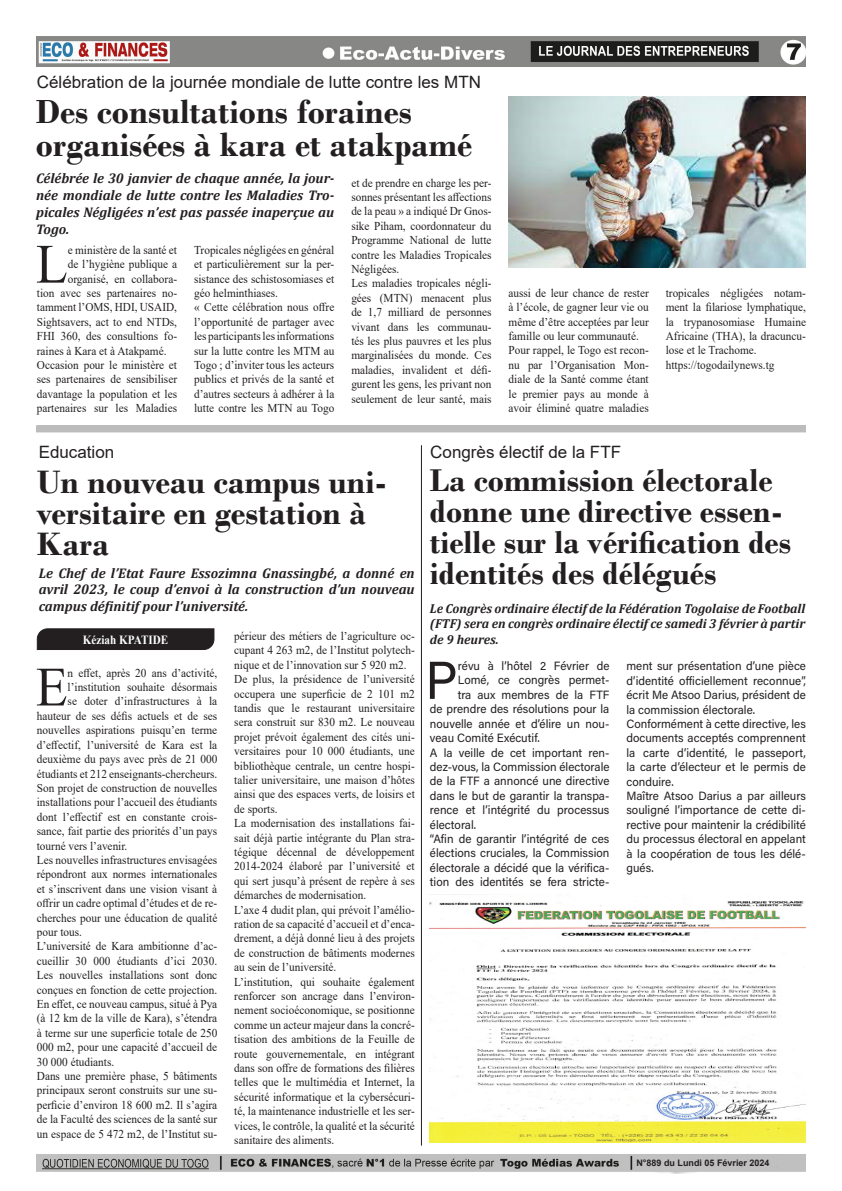
<style>
.page{position:relative;width:842px;height:1191px;background:#fff}
.page>*{position:absolute;margin:0;border:0;box-sizing:border-box;transform-origin:0 0}
.t1{font:55.5px "Times New Roman";color:#231f20;scale:.94 1}
.t2{font:53.4px "Acumin Variable Concept";color:#231f20}
.t3{font:700 35px "Bodoni";color:#231f20}
.t4{font:700 34px/31px "Bodoni";color:#231f20}
.t5{font:700 33px/31px "Bodoni";color:#231f20}
.t6{font:17px "Arial";color:#231f20}
.t7{font:italic 700 14px/16.8px "Cambria";color:#231f20;text-align:justify}
.t8{font:italic 700 13px/15.6px "Cambria";color:#231f20;text-align:justify}
.t9{font:700 12.5px "Times New Roman";color:#fff;scale:.89 1}
.t10{font:12px/14.4px "Times New Roman";color:#231f20;text-align:justify;scale:.94 1}
.t11{font:12px/14.4px "Acumin Variable Concept";color:#231f20;text-align:justify}
.t12{font:700 9px "Arial";color:#231f20}
</style>
<div class="page">
<img style="left:36px;top:1155px;width:770px;height:18px">
<img style="left:36px;top:36px;width:770px;height:31px">
<svg style="left:36px;top:628px;width:179px;height:22px;background:#2a2627"></svg>
<div style="left:36px;top:426px;width:769px;height:6px;background:#bdbcbc"></div>
<img style="left:508px;top:96px;width:298px;height:172px">
<img style="left:430px;top:894px;width:375px;height:248px">
<hr style="left:421px;top:445px;width:1px;height:700px;background:#231f20">
<p class="t6" style="left:37px;top:70px;width:446px">Célébration de la journée mondiale de lutte contre les MTN</p>
<p class="t3" style="left:36px;top:91px;width:378px">Des consultations foraines</p>
<p class="t3" style="left:36px;top:124px;width:438px">organisées à kara et atakpamé</p>
<p class="t7" style="left:36px;top:169px;width:300px">Célébrée le 30 janvier de chaque année, la jour&shy;née mondiale de lutte contre les Maladies Tro&shy;picales Négligées n’est pas passée inaperçue au Togo.</p>
<p class="t1" style="left:36px;top:225px;width:35px">L</p>
<p class="t10" style="left:68px;top:242px;width:118px">e ministère de la santé et</p>
<p class="t10" style="left:68px;top:257px;width:118px">de l’hygiène publique a</p>
<p class="t10" style="left:68px;top:271px;width:118px">organisé, en collabora-</p>
<p class="t10" style="left:37px;top:285px;width:151px">tion avec ses partenaires no-</p>
<p class="t10" style="left:37px;top:300px;width:151px">tamment l’OMS, HDI, USAID,</p>
<p class="t10" style="left:37px;top:314px;width:151px">Sightsavers, act to end NTDs,</p>
<p class="t10" style="left:37px;top:329px;width:151px">FHI 360, des consultions fo-</p>
<p class="t10" style="left:37px;top:343px;width:139px">raines à Kara et à Atakpamé.</p>
<p class="t10" style="left:37px;top:357px;width:151px">Occasion pour le ministère et ses partenaires de sensibiliser davantage la population et les partenaires sur les Maladies</p>
<p class="t10" style="left:194px;top:242px;width:151px">Tropicales négligées en général et particulièrement sur la per&shy;sistance des schistosomiases et géo helminthiases.</p>
<p class="t10" style="left:194px;top:300px;width:151px">« Cette célébration nous offre l’opportunité de partager avec les participants les informations sur la lutte contre les MTM au Togo ; d’inviter tous les acteurs publics et privés de la santé et d’autres secteurs à adhérer à la lutte contre les MTN au Togo</p>
<p class="t10" style="left:351px;top:175px;width:151px">et de prendre en charge les per&shy;sonnes présentant les affections de la peau » a indiqué Dr Gnos&shy;sike Piham, coordonnateur du Programme National de lutte contre les Maladies Tropicales Négligées.</p>
<p class="t10" style="left:351px;top:276px;width:151px">Les maladies tropicales négli&shy;gées (MTN) menacent plus de 1,7 milliard de personnes vivant dans les communau&shy;tés les plus pauvres et les plus marginalisées du monde. Ces maladies, invalident et défi&shy;gurent les gens, les privant non seulement de leur santé, mais</p>
<p class="t10" style="left:508px;top:285px;width:151px">aussi de leur chance de rester à l’école, de gagner leur vie ou même d’être acceptées par leur famille ou leur communauté.</p>
<p class="t10" style="left:508px;top:343px;width:151px">Pour rappel, le Togo est recon&shy;nu par l’Organisation Mon&shy;diale de la Santé comme étant le premier pays au monde à avoir éliminé quatre maladies</p>
<p class="t6" style="left:39px;top:440px;width:77px">Education</p>
<p class="t6" style="left:430px;top:440px;width:192px">Congrès électif de la FTF</p>
<p class="t10" style="left:666px;top:285px;width:151px">tropicales négligées notam&shy;ment la filariose lymphatique, la trypanosomiase Humaine Africaine (THA), la dracuncu&shy;lose et le Trachome.</p>
<p class="t10" style="left:666px;top:357px;width:117px">https://togodailynews.tg</p>
<p class="t4" style="left:37px;top:467px;width:352px">Un nouveau campus uni&shy;versitaire en gestation à<br>Kara</p>
<p class="t5" style="left:430px;top:465px;width:363px">La commission électorale donne une directive essen&shy;tielle sur la vérification des identités des délégués</p>
<p class="t7" style="left:39px;top:564px;width:377px">Le Chef de l’Etat Faure Essozimna Gnassingbé, a donné en avril 2023, le coup d’envoi à la construction d’un nouveau campus définitif pour l’université.</p>
<p class="t8" style="left:430px;top:600px;width:377px">Le Congrès ordinaire électif de la Fédération Togolaise de Football (FTF) sera en congrès ordinaire électif ce samedi 3 février à partir de 9 heures.</p>
<p class="t10" style="left:234px;top:628px;width:193px">périeur des métiers de l’agriculture oc&shy;cupant 4 263 m2, de l’Institut polytech&shy;nique et de l’innovation sur 5 920 m2.</p>
<p class="t10" style="left:234px;top:671px;width:193px">De plus, la présidence de l’université occupera une superficie de 2 101 m2 tandis que le restaurant universitaire sera construit sur 830 m2. Le nouveau projet prévoit également des cités uni&shy;versitaires pour 10 000 étudiants, une bibliothèque centrale, un centre hospi&shy;talier universitaire, une maison d’hôtes ainsi que des espaces verts, de loisirs et de sports.</p>
<p class="t10" style="left:234px;top:815px;width:193px">La modernisation des installations fai&shy;sait déjà partie intégrante du Plan stra&shy;tégique décennal de développement 2014-2024 élaboré par l’université et qui sert jusqu’à présent de repère à ses démarches de modernisation.</p>
<p class="t10" style="left:234px;top:902px;width:193px">L’axe 4 dudit plan, qui prévoit l’amélio&shy;ration de sa capacité d’accueil et d’enca&shy;drement, a déjà donné lieu à des projets de construction de bâtiments modernes au sein de l’université.</p>
<p class="t10" style="left:234px;top:974px;width:194px">L’institution, qui souhaite également renforcer son ancrage dans l’environ&shy;nement socioéconomique, se positionne comme un acteur majeur dans la concré&shy;tisation des ambitions de la Feuille de route gouvernementale, en intégrant dans son offre de formations des filières telles que le multimédia et Internet, la sécurité informatique et la cybersécuri&shy;té, la maintenance industrielle et les ser&shy;vices, le contrôle, la qualité et la sécurité sanitaire des aliments.</p>
<p class="t9" style="left:83px;top:630px;width:98px">Kéziah KPATIDE</p>
<p class="t2" style="left:425px;top:643px;width:34px">P</p>
<p class="t11" style="left:458px;top:658px;width:153px">révu à l’hôtel 2 Février de</p>
<p class="t11" style="left:626px;top:658px;width:181px">ment sur présentation d’une pièce d’identité officiellement reconnue”, écrit Me Atsoo Darius, président de la commission électorale.</p>
<p class="t11" style="left:626px;top:716px;width:181px">Conformément à cette directive, les documents acceptés comprennent la carte d’identité, le passeport, la carte d’électeur et le permis de conduire.</p>
<p class="t11" style="left:626px;top:788px;width:181px">Maître Atsoo Darius a par ailleurs souligné l’importance de cette di&shy;rective pour maintenir la crédibilité du processus électoral en appelant à la coopération de tous les délé&shy;gués.</p>
<p class="t1" style="left:36px;top:647px;width:35px">E</p>
<p class="t10" style="left:37px;top:665px;width:193px;text-align:right">n effet, après 20 ans d’activité, l’institution souhaite désormais<br>se doter d’infrastructures à la hauteur de ses défis actuels et de ses nouvelles aspirations puisqu’en terme d’effectif, l’université de Kara est la deuxième du pays avec près de 21 000 étudiants et 212 enseignants-chercheurs.</p>
<p class="t10" style="left:37px;top:780px;width:193px">Son projet de construction de nouvelles installations pour l’accueil des étudiants dont l’effectif est en constante crois&shy;sance, fait partie des priorités d’un pays tourné vers l’avenir.</p>
<p class="t10" style="left:37px;top:852px;width:193px">Les nouvelles infrastructures envisagées répondront aux normes internationales et s’inscrivent dans une vision visant à offrir un cadre optimal d’études et de re&shy;cherches pour une éducation de qualité pour tous.</p>
<p class="t10" style="left:37px;top:938px;width:193px">L’université de Kara ambitionne d’ac&shy;cueillir 30 000 étudiants d’ici 2030.<br>Les nouvelles installations sont donc conçues en fonction de cette projection.<br>En effet, ce nouveau campus, situé à Pya (à 12 km de la ville de Kara), s’étendra à terme sur une superficie totale de 250<br>000 m2, pour une capacité d’accueil de 30 000 étudiants.</p>
<p class="t10" style="left:37px;top:1068px;width:193px">Dans une première phase, 5 bâtiments principaux seront construits sur une su&shy;perficie d’environ 18 600 m2. Il s’agira de la Faculté des sciences de la santé sur un espace de 5 472 m2, de l’Institut su-</p>
<p class="t11" style="left:458px;top:672px;width:153px">Lomé, ce congrès permet-</p>
<p class="t11" style="left:458px;top:687px;width:153px">tra aux membres de la FTF</p>
<p class="t11" style="left:430px;top:701px;width:181px">de prendre des résolutions pour la</p>
<p class="t11" style="left:430px;top:716px;width:181px">nouvelle année et d’élire un nou-</p>
<p class="t11" style="left:430px;top:730px;width:111px">veau Comité Exécutif.</p>
<p class="t11" style="left:430px;top:744px;width:181px">A la veille de cet important ren&shy;dez-vous, la Commission électorale de la FTF a annoncé une directive dans le but de garantir la transpa&shy;rence et l’intégrité du processus électoral.</p>
<p class="t11" style="left:430px;top:831px;width:181px">“Afin de garantir l’intégrité de ces élections cruciales, la Commission électorale a décidé que la vérifica&shy;tion des identités se fera stricte-</p>
<p class="t12" style="left:636px;top:1156px;width:135px">N°889 du Lundi 05 Février 2024</p>
</div>
